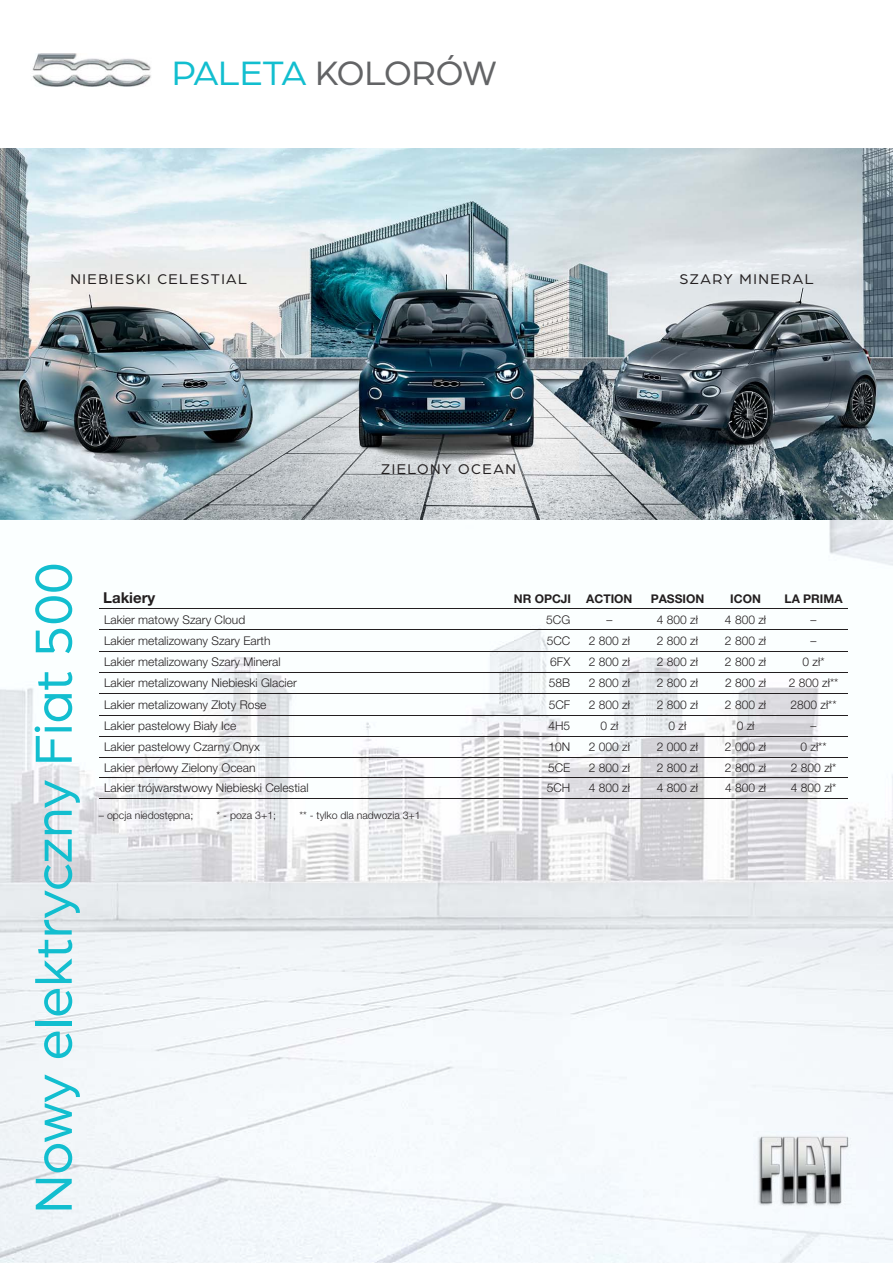
<style>
.page{position:relative;width:893px;height:1263px;background:#fff}
.page>*{position:absolute;margin:0;border:0;box-sizing:border-box;transform-origin:0 0}
.t1{font:55.5px "Arboria";color:#12becf}
.t2{font:36.15px "Arboria";color:#636466}
.t3{font:15px "Arboria";letter-spacing:.1em;color:#231f20}
.t4{font:700 15px "Helvetica Neue LT Pro";color:#231f20}
.t5{font:300 12px "Helvetica Neue LT Pro";color:#231f20}
.t6{font:700 12px "Helvetica Neue LT Pro";color:#231f20}
.t7{font:300 10.5px "Helvetica Neue LT Pro";color:#231f20}
.s1{color:#12becf}
</style>
<div class="page">
<img style="left:0;top:520px;width:892px;height:743px">
<hr style="left:779px;top:630px;width:68px;height:1px;background:#231f20">
<hr style="left:779px;top:651px;width:68px;height:1px;background:#231f20">
<hr style="left:779px;top:693px;width:68px;height:1px;background:#231f20">
<hr style="left:779px;top:715px;width:68px;height:1px;background:#231f20">
<hr style="left:779px;top:757px;width:68px;height:1px;background:#231f20">
<hr style="left:779px;top:777px;width:68px;height:1px;background:#231f20">
<hr style="left:779px;top:798px;width:68px;height:1px;background:#231f20">
<hr style="left:99px;top:608px;width:748px;height:1px;background:#231f20">
<hr style="left:99px;top:630px;width:680px;height:1px;background:#231f20">
<hr style="left:99px;top:651px;width:680px;height:1px;background:#231f20">
<hr style="left:99px;top:672px;width:748px;height:1px;background:#231f20">
<hr style="left:99px;top:693px;width:680px;height:1px;background:#231f20">
<hr style="left:99px;top:715px;width:680px;height:1px;background:#231f20">
<hr style="left:99px;top:736px;width:748px;height:1px;background:#231f20">
<hr style="left:99px;top:757px;width:680px;height:1px;background:#231f20">
<hr style="left:99px;top:777px;width:680px;height:1px;background:#231f20">
<hr style="left:99px;top:798px;width:680px;height:1px;background:#231f20">
<img style="left:32px;top:53px;width:119px;height:34px">
<img style="left:0;top:149px;width:892px;height:371px">
<img style="left:753px;top:1132px;width:102px;height:76px">
<h2 class="t2" style="left:172px;top:62px;width:326px"><span class="s1">PALETA</span> KOLORÓW</h2>
<p class="t3" style="left:70px;top:274px;width:178px">NIEBIESKI CELESTIAL</p>
<p class="t3" style="left:679px;top:274px;width:136px">SZARY MINERAL</p>
<p class="t3" style="left:381px;top:464px;width:136px">ZIELONY OCEAN</p>
<h1 class="t1" style="left:35px;top:1214px;width:653px;rotate:-90deg">Nowy elektryczny Fiat 500</h1>
<p class="t4" style="left:103px;top:592px;width:54px">Lakiery</p>
<p class="t6" style="left:513px;top:594px;width:59px">NR OPCJI</p>
<p class="t6" style="left:586px;top:594px;width:48px">ACTION</p>
<p class="t6" style="left:650px;top:594px;width:55px">PASSION</p>
<p class="t6" style="left:730px;top:594px;width:32px">ICON</p>
<p class="t6" style="left:784px;top:594px;width:59px">LA PRIMA</p>
<p class="t5" style="left:104px;top:615px;width:143px">Lakier matowy Szary Cloud</p>
<p class="t5" style="left:546px;top:615px;width:26px">5CG</p>
<p class="t5" style="left:606px;top:615px;width:7px">–</p>
<p class="t5" style="left:657px;top:615px;width:43px">4 800 zł</p>
<p class="t5" style="left:725px;top:615px;width:43px">4 800 zł</p>
<p class="t5" style="left:810px;top:615px;width:7px">–</p>
<p class="t5" style="left:104px;top:636px;width:168px">Lakier metalizowany Szary Earth</p>
<p class="t5" style="left:546px;top:636px;width:25px">5CC</p>
<p class="t5" style="left:589px;top:636px;width:43px">2 800 zł</p>
<p class="t5" style="left:657px;top:636px;width:43px">2 800 zł</p>
<p class="t5" style="left:725px;top:636px;width:43px">2 800 zł</p>
<p class="t5" style="left:810px;top:636px;width:7px">–</p>
<p class="t5" style="left:104px;top:658px;width:178px">Lakier metalizowany Szary Mineral</p>
<p class="t5" style="left:550px;top:658px;width:22px">6FX</p>
<p class="t5" style="left:589px;top:658px;width:43px">2 800 zł</p>
<p class="t5" style="left:657px;top:658px;width:43px">2 800 zł</p>
<p class="t5" style="left:725px;top:658px;width:43px">2 800 zł</p>
<p class="t5" style="left:802px;top:658px;width:24px">0 zł*</p>
<p class="t5" style="left:104px;top:679px;width:194px">Lakier metalizowany Niebieski Glacier</p>
<p class="t5" style="left:549px;top:679px;width:23px">58B</p>
<p class="t5" style="left:589px;top:679px;width:43px">2 800 zł</p>
<p class="t5" style="left:657px;top:679px;width:43px">2 800 zł</p>
<p class="t5" style="left:725px;top:679px;width:43px">2 800 zł</p>
<p class="t5" style="left:788px;top:679px;width:51px">2 800 zł**</p>
<p class="t5" style="left:104px;top:700px;width:164px">Lakier metalizowany Złoty Rose</p>
<p class="t5" style="left:548px;top:700px;width:23px">5CF</p>
<p class="t5" style="left:589px;top:700px;width:43px">2 800 zł</p>
<p class="t5" style="left:657px;top:700px;width:43px">2 800 zł</p>
<p class="t5" style="left:725px;top:700px;width:43px">2 800 zł</p>
<p class="t5" style="left:790px;top:700px;width:48px">2800 zł**</p>
<p class="t5" style="left:104px;top:721px;width:134px">Lakier pastelowy Biały Ice</p>
<p class="t5" style="left:548px;top:721px;width:23px">4H5</p>
<p class="t5" style="left:600px;top:721px;width:19px">0 zł</p>
<p class="t5" style="left:668px;top:721px;width:19px">0 zł</p>
<p class="t5" style="left:736px;top:721px;width:19px">0 zł</p>
<p class="t5" style="left:810px;top:721px;width:7px">–</p>
<p class="t5" style="left:104px;top:743px;width:157px">Lakier pastelowy Czarny Onyx</p>
<p class="t5" style="left:548px;top:743px;width:23px">10N</p>
<p class="t5" style="left:589px;top:743px;width:43px">2 000 zł</p>
<p class="t5" style="left:657px;top:743px;width:43px">2 000 zł</p>
<p class="t5" style="left:725px;top:743px;width:43px">2 000 zł</p>
<p class="t5" style="left:800px;top:743px;width:28px">0 zł**</p>
<p class="t5" style="left:104px;top:763px;width:153px">Lakier perłowy Zielony Ocean</p>
<p class="t5" style="left:548px;top:763px;width:24px">5CE</p>
<p class="t5" style="left:589px;top:763px;width:43px">2 800 zł</p>
<p class="t5" style="left:657px;top:763px;width:43px">2 800 zł</p>
<p class="t5" style="left:725px;top:763px;width:43px">2 800 zł</p>
<p class="t5" style="left:791px;top:763px;width:47px">2 800 zł*</p>
<p class="t5" style="left:104px;top:783px;width:206px">Lakier trójwarstwowy Niebieski Celestial</p>
<p class="t5" style="left:546px;top:783px;width:25px">5CH</p>
<p class="t5" style="left:589px;top:783px;width:43px">4 800 zł</p>
<p class="t5" style="left:657px;top:783px;width:43px">4 800 zł</p>
<p class="t5" style="left:725px;top:783px;width:43px">4 800 zł</p>
<p class="t5" style="left:791px;top:783px;width:47px">4 800 zł*</p>
<p class="t7" style="left:99px;top:811px;width:96px">– opcja niedostępna;</p>
<p class="t7" style="left:217px;top:811px;width:61px">* - poza 3+1;</p>
<p class="t7" style="left:299px;top:811px;width:123px">** - tylko dla nadwozia 3+1</p>
</div>
